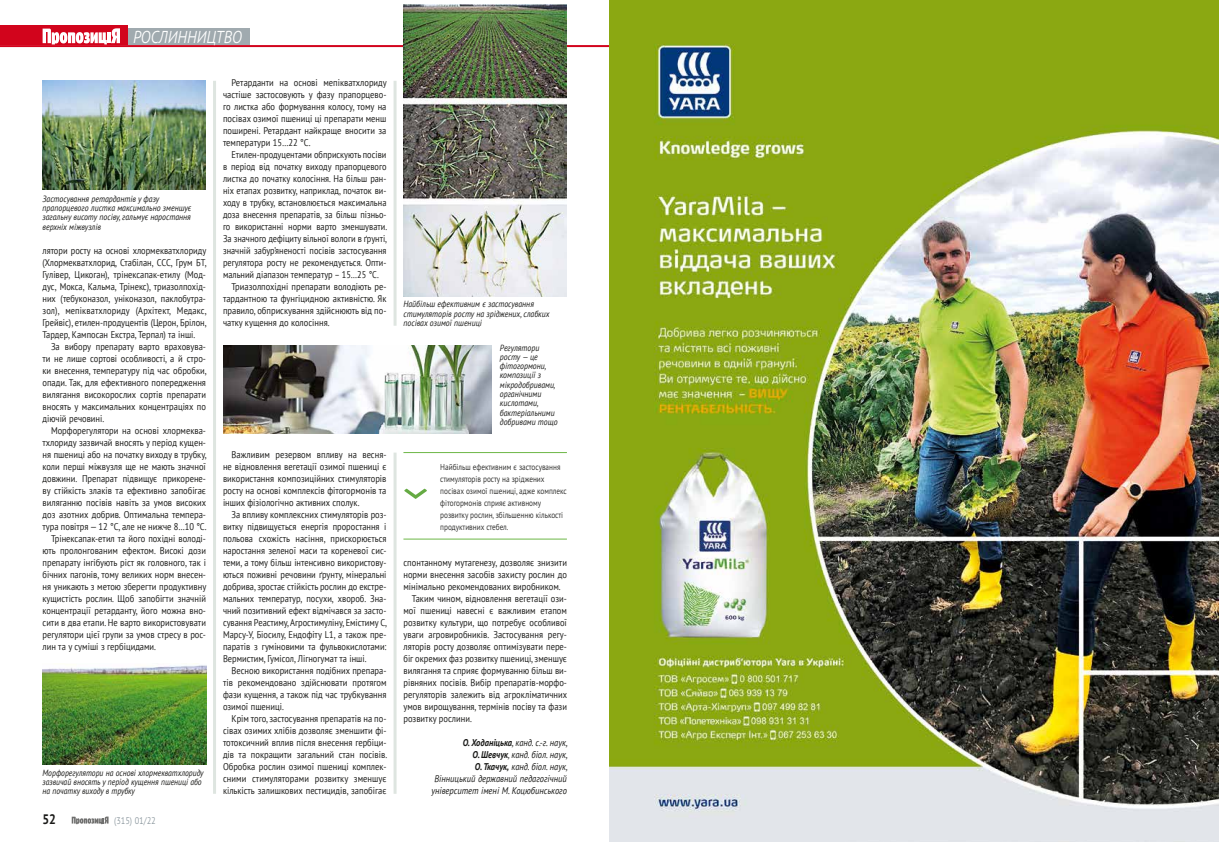
<style>
.page{position:relative;width:1219px;height:842px;background:#fff}
.page>*{position:absolute;margin:0;border:0;box-sizing:border-box;transform-origin:0 0}
.t1{font:italic 300 17.2px "PT Sans Pro";color:#fff;scale:.87 1}
.t2{font:700 13.8px "PT Sans Pro";color:#1a1a18;scale:.87 1}
.t3{font:9.8px/12px "PT Sans";color:#1a1a18;text-align:justify;scale:.87 1}
.t4{font:9.8px/12px "PT Sans";color:#1a1a18;text-align:justify;scale:.86 1}
.t5{font:9.8px "PT Sans";color:#1a1a18;scale:.85 1}
.t6{font:italic 9.8px/12px "PT Sans";color:#1a1a18;text-align:right;scale:.87 1}
.t7{font:300 9.7px "PT Sans Pro";color:#89959c;scale:.87 1}
.t8{font:italic 9px/9.3px "PT Sans";color:#1a1a18;scale:.87 1}
.t9{font:italic 9px/9.3px "PT Sans";color:#1a1a18;scale:.85 1}
.t10{font:300 8.6px/12px "PT Sans Pro";letter-spacing:-.005em;color:#1a1a18;scale:.84 1}
.s1{font-weight:700}
</style>
<div class="page">
<svg style="left:72px;top:816px;width:37px;height:8px"></svg>
<div style="left:81px;top:29px;width:169px;height:16px;background:#a0aaaf"></div>
<hr style="left:0;top:45px;width:609px;height:2px;background:#d2041c">
<div style="left:0;top:26px;width:127px;height:19px;background:#d2041c"></div>
<svg style="left:43px;top:28px;width:77px;height:16px"></svg>
<img style="left:43px;top:81px;width:163px;height:109px">
<img style="left:43px;top:665px;width:163px;height:100px">
<img style="left:223px;top:345px;width:268px;height:89px">
<img style="left:403px;top:4px;width:164px;height:292px">
<hr style="left:403px;top:452px;width:164px;height:1px;background:#6db747">
<hr style="left:403px;top:539px;width:164px;height:1px;background:#6db747">
<svg style="left:404px;top:489px;width:23px;height:10px"></svg>
<hr style="left:213px;top:81px;width:3px;height:713px;background:#dee5e0">
<hr style="left:394px;top:81px;width:3px;height:245px;background:#dee5e0">
<hr style="left:394px;top:453px;width:3px;height:341px;background:#dee5e0">
<img style="left:609px;top:0;width:610px;height:842px">
<h1 class="t1" style="left:133px;top:26px;width:126px">РОСЛИННИЦТВО</h1>
<p class="t8" style="left:43px;top:194px;width:172px">Застосування ретардантів у фазу прапорцевого листка максимально зменшує загальну висоту посіву, гальмує наростання верхніх міжвузлів</p>
<p class="t4" style="left:43px;top:244px;width:192px">лятори росту на основі хлормекватхлориду (Хлормекватхлорид, Стабілан, ССС, Грум БТ, Гулівер, Цикоган), трінексапак-етилу (Мод&shy;дус, Мокса, Кальма, Трінекс), триазолпохід&shy;них (тебуконазол, уніконазол, паклобутра&shy;зол), мепікватхлориду (Архітект, Медакс, Грейвіс), етилен-продуцентів (Церон, Брілон, Тардер, Кампосан Екстра, Терпал) та інші.</p>
<p class="t3" style="left:43px;top:340px;width:190px;text-indent:9px">За вибору препарату варто враховува&shy;ти не лише сортові особливості, а й стро&shy;ки внесення, температуру під час обробки, опади. Так, для ефективного попередження вилягання високорослих сортів препарати вносять у максимальних концентраціях по діючій речовині.</p>
<p class="t3" style="left:51px;top:424px;width:180px">Морфорегулятори на основі хлормеква-</p>
<p class="t3" style="left:43px;top:436px;width:189px">тхлориду зазвичай вносять у період кущен-</p>
<p class="t3" style="left:43px;top:448px;width:190px">ня пшениці або на початку виходу в трубку,</p>
<p class="t3" style="left:43px;top:460px;width:189px">коли перші міжвузля ще не мають значної</p>
<p class="t3" style="left:43px;top:472px;width:189px">довжини. Препарат підвищує прикорене-</p>
<p class="t3" style="left:43px;top:484px;width:189px">ву стійкість злаків та ефективно запобігає</p>
<p class="t3" style="left:43px;top:496px;width:190px">виляганню посівів навіть за умов високих</p>
<p class="t3" style="left:43px;top:508px;width:189px">доз азотних добрив. Оптимальна темпера-</p>
<p class="t3" style="left:43px;top:520px;width:190px">тура повітря — 12 °С, але не нижче 8…10 °С.</p>
<p class="t3" style="left:51px;top:532px;width:180px">Трінексапак-етил та його похідні володі-</p>
<p class="t3" style="left:43px;top:544px;width:189px">ють пролонгованим ефектом. Високі дози</p>
<p class="t3" style="left:43px;top:556px;width:189px">препарату інгібують ріст як головного, так і</p>
<p class="t3" style="left:43px;top:568px;width:189px">бічних пагонів, тому великих норм внесен-</p>
<p class="t3" style="left:43px;top:580px;width:190px">ня уникають з метою зберегти продуктивну</p>
<p class="t3" style="left:43px;top:592px;width:189px">кущистість рослин. Щоб запобігти значній</p>
<p class="t3" style="left:43px;top:604px;width:189px">концентрації ретарданту, його можна вно-</p>
<p class="t3" style="left:43px;top:616px;width:189px">сити в два етапи. Не варто використовувати</p>
<p class="t3" style="left:43px;top:628px;width:189px">регулятори цієї групи за умов стресу в рос-</p>
<p class="t3" style="left:43px;top:640px;width:132px">лин та у суміші з гербіцидами.</p>
<p class="t9" style="left:43px;top:768px;width:191px">Морфорегулятори на основі хлормекватхлориду зазвичай вносять у період кущення пшениці або на початку виходу в трубку</p>
<h2 class="t2" style="left:42px;top:810px;width:17px">52</h2>
<p class="t7" style="left:114px;top:814px;width:49px">(315) 01/22</p>
<p class="t3" style="left:223px;top:76px;width:190px;text-indent:9px">Ретарданти на основі мепікватхлориду частіше застосовують у фазу прапорцево&shy;го листка або формування колосу, тому на посівах озимої пшениці ці препарати менш поширені. Ретардант найкраще вносити за температури 15…22 °С.</p>
<p class="t5" style="left:231px;top:148px;width:184px">Етилен-продуцентами обприскують посіви</p>
<p class="t5" style="left:223px;top:160px;width:194px">в період від початку виходу прапорцевого</p>
<p class="t5" style="left:223px;top:172px;width:194px">листка до початку колосіння. На більш ран-</p>
<p class="t5" style="left:223px;top:184px;width:194px">ніх етапах розвитку, наприклад, початок ви-</p>
<p class="t5" style="left:223px;top:196px;width:194px">ходу в трубку, встановлюється максимальна</p>
<p class="t5" style="left:223px;top:208px;width:194px">доза внесення препаратів, за більш пізньо-</p>
<p class="t5" style="left:223px;top:220px;width:195px">го використанні норми варто зменшувати.</p>
<p class="t5" style="left:223px;top:232px;width:195px">За значного дефіциту вільної вологи в ґрунті,</p>
<p class="t5" style="left:223px;top:244px;width:194px">значній забур’яненості посівів застосування</p>
<p class="t5" style="left:223px;top:256px;width:194px">регулятора росту не рекомендується. Опти-</p>
<p class="t5" style="left:223px;top:268px;width:185px">мальний діапазон температур – 15…25 °С.</p>
<p class="t3" style="left:231px;top:280px;width:180px">Триазолпохідні препарати володіють ре-</p>
<p class="t3" style="left:223px;top:292px;width:189px">тардантною та фунгіцидною активністю. Як</p>
<p class="t3" style="left:223px;top:304px;width:189px">правило, обприскування здійснюють від по-</p>
<p class="t3" style="left:223px;top:316px;width:124px">чатку кущення до колосіння.</p>
<p class="t3" style="left:223px;top:448px;width:189px;text-indent:8px">Важливим резервом впливу на весня&shy;не відновлення вегетації озимої пшениці є використання композиційних стимуляторів росту на основі комплексів фітогормонів та інших фізіологічно активних сполук.</p>
<p class="t4" style="left:223px;top:508px;width:192px;text-indent:9px">За впливу комплексних стимуляторів роз&shy;витку підвищується енергія проростання і польова схожість насіння, прискорюється наростання зеленої маси та кореневої сис&shy;теми, а тому більш інтенсивно використову&shy;ються поживні речовини ґрунту, мінеральні добрива, зростає стійкість рослин до екстре&shy;мальних температур, посухи, хвороб. Зна&shy;чний позитивний ефект відмічався за засто&shy;сування Реастиму, Агростимуліну, Емістиму С, Марсу-У, Біосилу, Ендофіту L1, а також пре&shy;паратів з гуміновими та фульвокислотами:<br>Вермистим, Гумісол, Лігногумат та інші.</p>
<p class="t3" style="left:223px;top:664px;width:189px;text-indent:9px">Весною використання подібних препара&shy;тів рекомендовано здійснювати протягом фази кущення, а також під час трубкування озимої пшениці.</p>
<p class="t3" style="left:223px;top:712px;width:190px;text-indent:8px">Крім того, застосування препаратів на по&shy;сівах озимих хлібів дозволяє зменшити фі&shy;тотоксичний вплив після внесення гербіци&shy;дів та покращити загальний стан посівів.<br>Обробка рослин озимої пшениці комплек&shy;сними стимуляторами розвитку зменшує кількість залишкових пестицидів, запобігає</p>
<p class="t8" style="left:403px;top:299px;width:169px">Найбільш ефективним є застосування стимуляторів росту на зріджених, слабких посівах озимої пшениці</p>
<p class="t8" style="left:500px;top:343px;width:68px">Регулятори росту — це фітогормони, композиції з мікродобривами, органічними кислотами, бактеріальними добривами тощо</p>
<p class="t10" style="left:440px;top:461px;width:152px">Найбільш ефективним є застосування стимуляторів росту на зріджених посівах озимої пшениці, адже комплекс фітогормонів сприяє активному розвитку рослин, збільшенню кількості продуктивних стебел.</p>
<p class="t3" style="left:403px;top:556px;width:189px">спонтанному мутагенезу, дозволяє знизити</p>
<p class="t3" style="left:403px;top:568px;width:189px">норми внесення засобів захисту рослин до</p>
<p class="t3" style="left:403px;top:580px;width:182px">мінімально рекомендованих виробником.</p>
<p class="t3" style="left:412px;top:592px;width:180px">Таким чином, відновлення вегетації ози-</p>
<p class="t3" style="left:403px;top:604px;width:189px">мої пшениці навесні є важливим етапом</p>
<p class="t3" style="left:403px;top:616px;width:189px">розвитку культури, що потребує особливої</p>
<p class="t3" style="left:403px;top:628px;width:189px">уваги агровиробників. Застосування регу-</p>
<p class="t3" style="left:403px;top:640px;width:189px">ляторів росту дозволяє оптимізувати пере-</p>
<p class="t3" style="left:403px;top:652px;width:189px">біг окремих фаз розвитку пшениці, зменшує</p>
<p class="t3" style="left:403px;top:664px;width:189px">вилягання та сприяє формуванню більш ви-</p>
<p class="t3" style="left:403px;top:676px;width:189px">рівняних посівів. Вибір препаратів-морфо-</p>
<p class="t3" style="left:403px;top:688px;width:190px">регуляторів залежить від агрокліматичних</p>
<p class="t3" style="left:403px;top:700px;width:189px">умов вирощування, термінів посіву та фази</p>
<p class="t3" style="left:403px;top:712px;width:80px">розвитку рослини.</p>
<p class="t6" style="left:431px;top:736px;width:158px"><span class="s1">О. Ходаніцька</span>, канд. с.-г. наук,<br><span class="s1">О. Шевчук</span>, канд. біол. наук,<br><span class="s1">О. Ткачук,</span> канд. біол. наук,<br>Вінницький державний педагогічний університет імені М. Коцюбинського</p>
</div>
